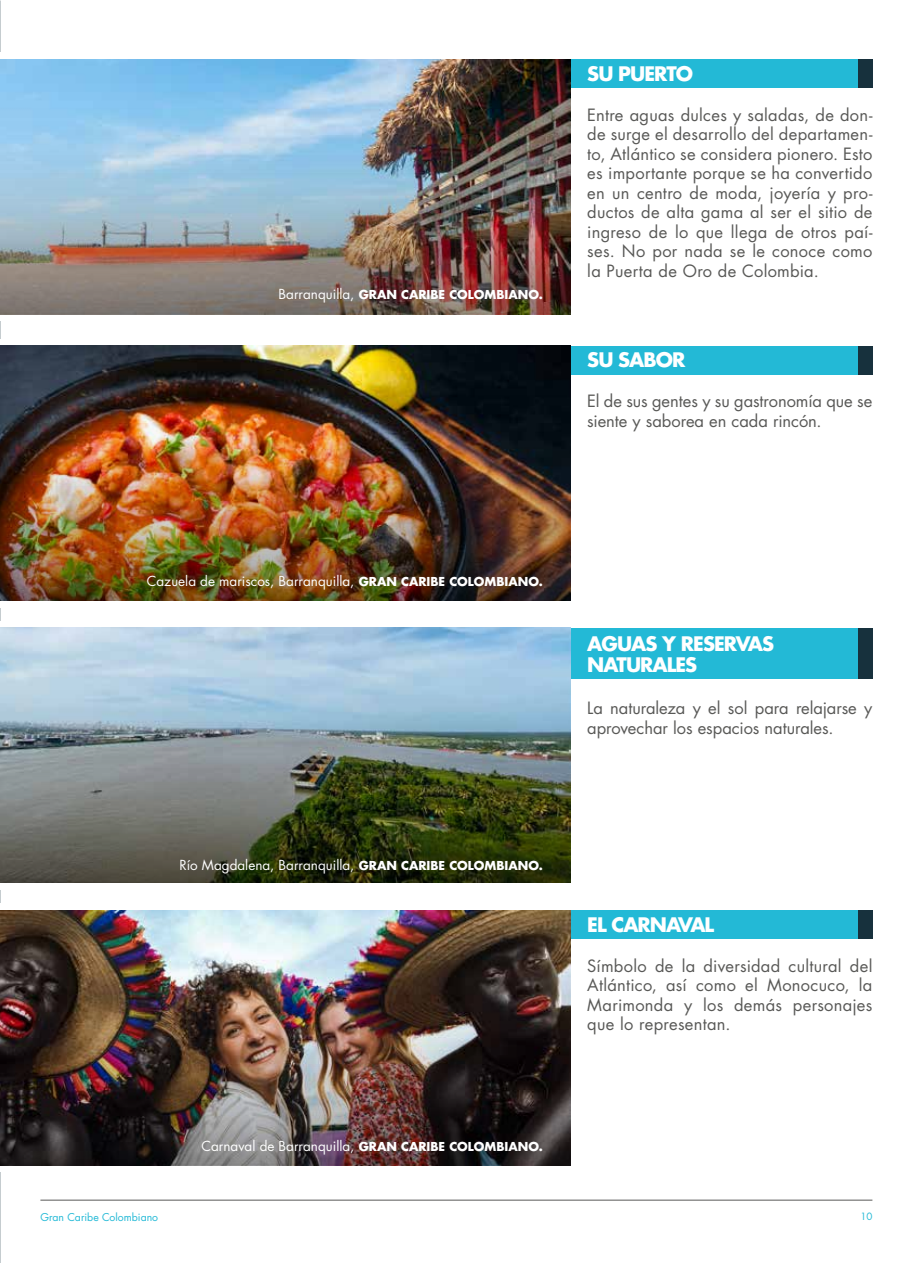
<style>
.page{position:relative;width:915px;height:1263px;background:#fff}
.page>*{position:absolute;margin:0;border:0;box-sizing:border-box;transform-origin:0 0}
.t1{font:700 19.5px/21px "Futura Std";letter-spacing:-.05em;color:#fff}
.t2{font:16.5px/19.5px "Futura Std";letter-spacing:.005em;color:#595957}
.t3{font:13.5px "Futura Std";color:#fff}
.t4{font:700 12px "Futura Std";color:#fff}
.t5{font:10.5px "Futura Std";color:#23b9d6}
.t6{font:9.75px "Futura Std";color:#23b9d6}
.s1{font-weight:400;font-size:13.5px}
.s2{font-weight:700;font-size:12px}
</style>
<div class="page">
<hr style="left:40px;top:1200px;width:832px;height:1px;background:#595957">
<div style="left:856px;top:910px;width:16px;height:29px;background:#17313d"></div>
<div style="left:404px;top:910px;width:453px;height:29px;background:#23b9d6"></div>
<div style="left:856px;top:628px;width:16px;height:51px;background:#17313d"></div>
<div style="left:404px;top:628px;width:453px;height:51px;background:#23b9d6"></div>
<div style="left:856px;top:346px;width:16px;height:29px;background:#17313d"></div>
<div style="left:404px;top:346px;width:453px;height:29px;background:#23b9d6"></div>
<div style="left:856px;top:59px;width:16px;height:29px;background:#17313d"></div>
<div style="left:404px;top:59px;width:453px;height:29px;background:#23b9d6"></div>
<img style="left:0;top:59px;width:570px;height:32px">
<img style="left:0;top:346px;width:570px;height:31px">
<img style="left:0;top:628px;width:570px;height:31px">
<img style="left:0;top:910px;width:570px;height:32px">
<img style="left:0;top:942px;width:570px;height:223px">
<img style="left:0;top:659px;width:570px;height:223px">
<img style="left:0;top:377px;width:570px;height:224px">
<img style="left:0;top:91px;width:570px;height:223px">
<p class="t4" style="left:278px;top:286px;width:266px"><span class="s1">Barranquilla,</span> GRAN CARIBE COLOMBIANO.</p>
<p class="t1" style="left:587px;top:63px;width:107px">SU PUERTO</p>
<p class="t2" style="left:587px;top:105px;width:286px;text-align:justify">Entre aguas dulces y saladas, de don&shy;de surge el desarrollo del departamen&shy;to, Atlántico se considera pionero. Esto es importante porque se ha convertido en un centro de moda, joyería y pro&shy;ductos de alta gama al ser el sitio de ingreso de lo que llega de otros paí&shy;ses. No por nada se le conoce como la Puerta de Oro de Colombia.</p>
<p class="t1" style="left:587px;top:349px;width:100px">SU SABOR</p>
<p class="t2" style="left:587px;top:392px;width:286px">El de sus gentes y su gastronomía que se siente y saborea en cada rincón.</p>
<p class="t3" style="left:147px;top:572px;width:397px">Cazuela de mariscos, Barranquilla, <span class="s2">GRAN CARIBE COLOMBIANO.</span></p>
<p class="t1" style="left:587px;top:633px;width:188px">AGUAS Y RESERVAS<br>NATURALES</p>
<p class="t2" style="left:587px;top:699px;width:286px">La naturaleza y el sol para relajarse y aprovechar los espacios naturales.</p>
<p class="t3" style="left:179px;top:856px;width:365px">Río Magdalena, Barranquilla, <span class="s2">GRAN CARIBE COLOMBIANO.</span></p>
<p class="t3" style="left:201px;top:1137px;width:343px">Carnaval de Barranquilla, <span class="s2">GRAN CARIBE COLOMBIANO.</span></p>
<p class="t1" style="left:587px;top:913px;width:128px">EL CARNAVAL</p>
<p class="t2" style="left:587px;top:956px;width:286px;text-align:justify">Símbolo de la diversidad cultural del Atlántico, así como el Monocuco, la Marimonda y los demás personajes que lo representan.</p>
<p class="t5" style="left:40px;top:1211px;width:119px">Gran Caribe Colombiano</p>
<p class="t6" style="left:860px;top:1210px;width:14px">10</p>
</div>
